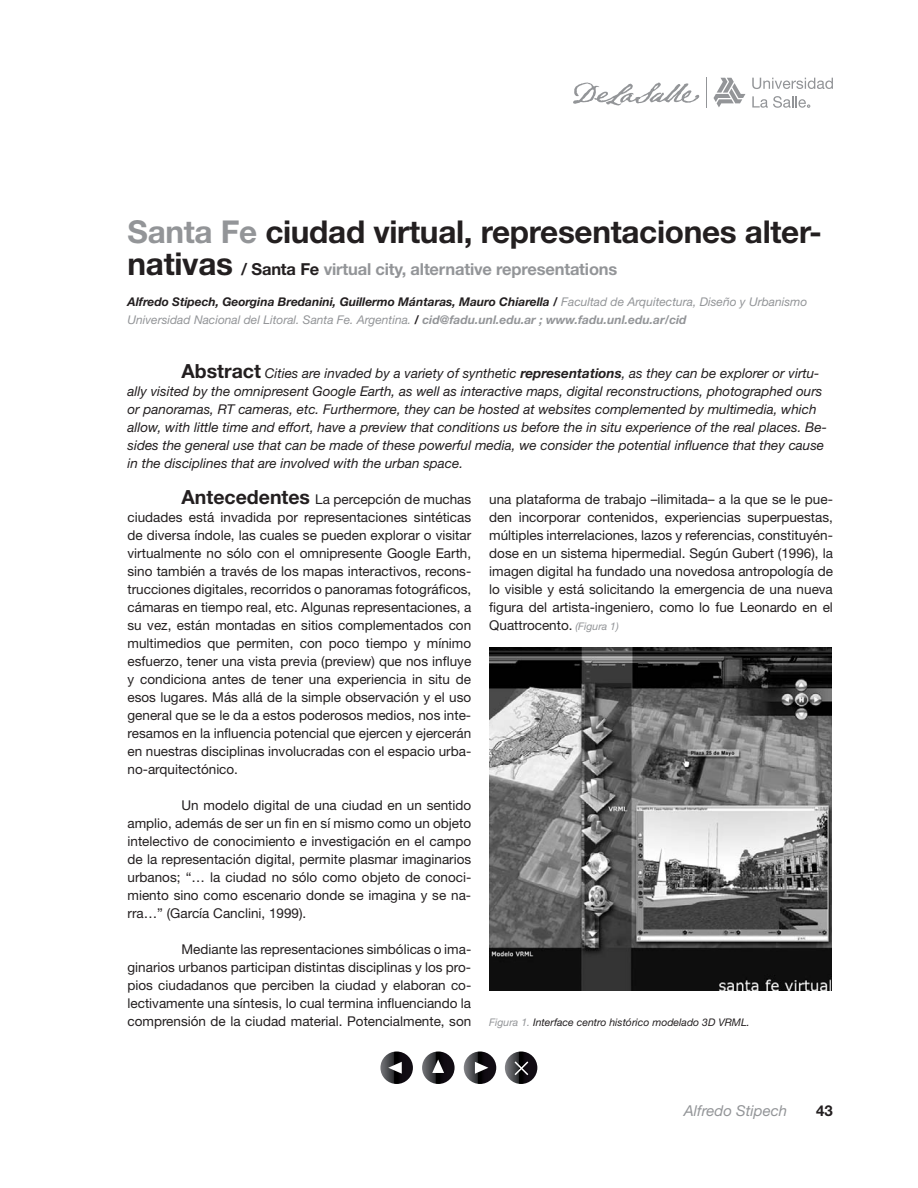
<style>
.page{position:relative;width:918px;height:1188px;background:#fff}
.page>*{position:absolute;margin:0;border:0;box-sizing:border-box;transform-origin:0 0}
.t1{font:700 31.5px "Helvetica Neue";letter-spacing:-.01em;color:#231f20}
.t2{font:700 16.5px "Helvetica Neue";letter-spacing:-.01em;color:#939598}
.t3{font:italic 15px "Helvetica Neue";color:#939598}
.t4{font:700 15px "Helvetica Neue";color:#231f20}
.t5{font:13.5px/18px "Helvetica Neue";color:#231f20;text-align:justify}
.t6{font:italic 13.5px/18px "Helvetica Neue";color:#231f20}
.t7{font:italic 12px/18px "Helvetica Neue";color:#939598}
.t8{font:italic 10.5px "Helvetica Neue";color:#231f20}
.s1{color:#939598}
.s2{font-size:31.5px;color:#231f20}
.s3{color:#231f20}
.s4{font-weight:700;color:#231f20}
.s5{font-weight:700}
.s6{font-weight:700;font-style:normal;font-size:19.5px}
.s7{font-weight:700;font-size:19.5px}
.s8{font-style:italic;font-size:10.5px;color:#939598}
</style>
<div class="page">
<svg style="left:573px;top:83px;width:126px;height:22px"></svg>
<hr style="left:706px;top:78px;width:1px;height:30px;background:#939598">
<svg style="left:714px;top:78px;width:31px;height:29px"></svg>
<svg style="left:752px;top:78px;width:81px;height:11px"></svg>
<svg style="left:752px;top:96px;width:58px;height:12px"></svg>
<img style="left:489px;top:647px;width:343px;height:343px">
<svg style="left:380px;top:1052px;width:33px;height:32px"></svg>
<svg style="left:388px;top:1062px;width:14px;height:12px"></svg>
<svg style="left:464px;top:1052px;width:32px;height:32px"></svg>
<svg style="left:475px;top:1062px;width:13px;height:12px"></svg>
<svg style="left:422px;top:1052px;width:33px;height:32px"></svg>
<svg style="left:432px;top:1059px;width:12px;height:14px"></svg>
<svg style="left:505px;top:1052px;width:32px;height:32px"></svg>
<svg style="left:513px;top:1060px;width:17px;height:17px"></svg>
<h1 class="t1" style="left:128px;top:221px;width:696px"><span class="s1">Santa Fe</span> ciudad virtual, representaciones alter-</h1>
<p class="t2" style="left:128px;top:263px;width:491px"><span class="s2">nativas</span> <span class="s3">/ Santa Fe</span> virtual city, alternative representations</p>
<p class="t7" style="left:128px;top:294px;width:681px"><span class="s4">Alfredo Stipech, Georgina Bredanini, Guillermo Mántaras, Mauro Chiarella /</span> Facultad de Arquitectura, Diseño y Urbanismo<br>Universidad Nacional del Litoral. Santa Fe. Argentina. <span class="s4">/</span> <span class="s5">cid@fadu.unl.edu.ar ; www.fadu.unl.edu.ar/cid</span></p>
<p class="t6" style="left:128px;top:366px;width:701px;text-indent:54px"><span class="s6">Abstract</span> Cities are invaded by a variety of synthetic <span class="s5">representations</span>, as they can be explorer or virtu&shy;ally visited by the omnipresent Google Earth, as well as interactive maps, digital reconstructions, photographed ours or panoramas, RT cameras, etc. Furthermore, they can be hosted at websites complemented by multimedia, which allow, with little time and effort, have a preview that conditions us before the in situ experience of the real places. Be&shy;sides the general use that can be made of these powerful media, we consider the potential influence that they cause in the disciplines that are involved with the urban space.</p>
<p class="t5" style="left:128px;top:492px;width:345px;text-indent:54px"><span class="s7">Antecedentes</span> La percepción de muchas ciudades está invadida por representaciones sintéticas de diversa índole, las cuales se pueden explorar o visitar virtualmente no sólo con el omnipresente Google Earth, sino también a través de los mapas interactivos, recons&shy;trucciones digitales, recorridos o panoramas fotográficos, cámaras en tiempo real, etc. Algunas representaciones, a su vez, están montadas en sitios complementados con multimedios que permiten, con poco tiempo y mínimo esfuerzo, tener una vista previa (preview) que nos influye y condiciona antes de tener una experiencia in situ de esos lugares. Más allá de la simple observación y el uso general que se le da a estos poderosos medios, nos inte&shy;resamos en la influencia potencial que ejercen y ejercerán en nuestras disciplinas involucradas con el espacio urba&shy;no-arquitectónico.</p>
<p class="t5" style="left:128px;top:798px;width:345px;text-indent:54px">Un modelo digital de una ciudad en un sentido amplio, además de ser un fin en sí mismo como un objeto intelectivo de conocimiento e investigación en el campo de la representación digital, permite plasmar imaginarios urbanos; “… la ciudad no sólo como objeto de conoci&shy;miento sino como escenario donde se imagina y se na&shy;rra…” (García Canclini, 1999).</p>
<p class="t5" style="left:128px;top:942px;width:345px;text-indent:54px">Mediante las representaciones simbólicas o ima&shy;ginarios urbanos participan distintas disciplinas y los pro&shy;pios ciudadanos que perciben la ciudad y elaboran co&shy;lectivamente una síntesis, lo cual termina influenciando la comprensión de la ciudad material. Potencialmente, son</p>
<p class="t5" style="left:489px;top:492px;width:345px">una plataforma de trabajo –ilimitada– a la que se le pue&shy;den incorporar contenidos, experiencias superpuestas, múltiples interrelaciones, lazos y referencias, constituyén&shy;dose en un sistema hipermedial. Según Gubert (1996), la imagen digital ha fundado una novedosa antropología de lo visible y está solicitando la emergencia de una nueva figura del artista-ingeniero, como lo fue Leonardo en el Quattrocento. <span class="s8">(Figura 1)</span></p>
<p class="t8" style="left:489px;top:1019px;width:262px"><span class="s1">Figura 1.</span> Interface centro histórico modelado 3D VRML.</p>
<p class="t3" style="left:684px;top:1105px;width:105px">Alfredo Stipech</p>
<p class="t4" style="left:816px;top:1105px;width:18px">43</p>
</div>
